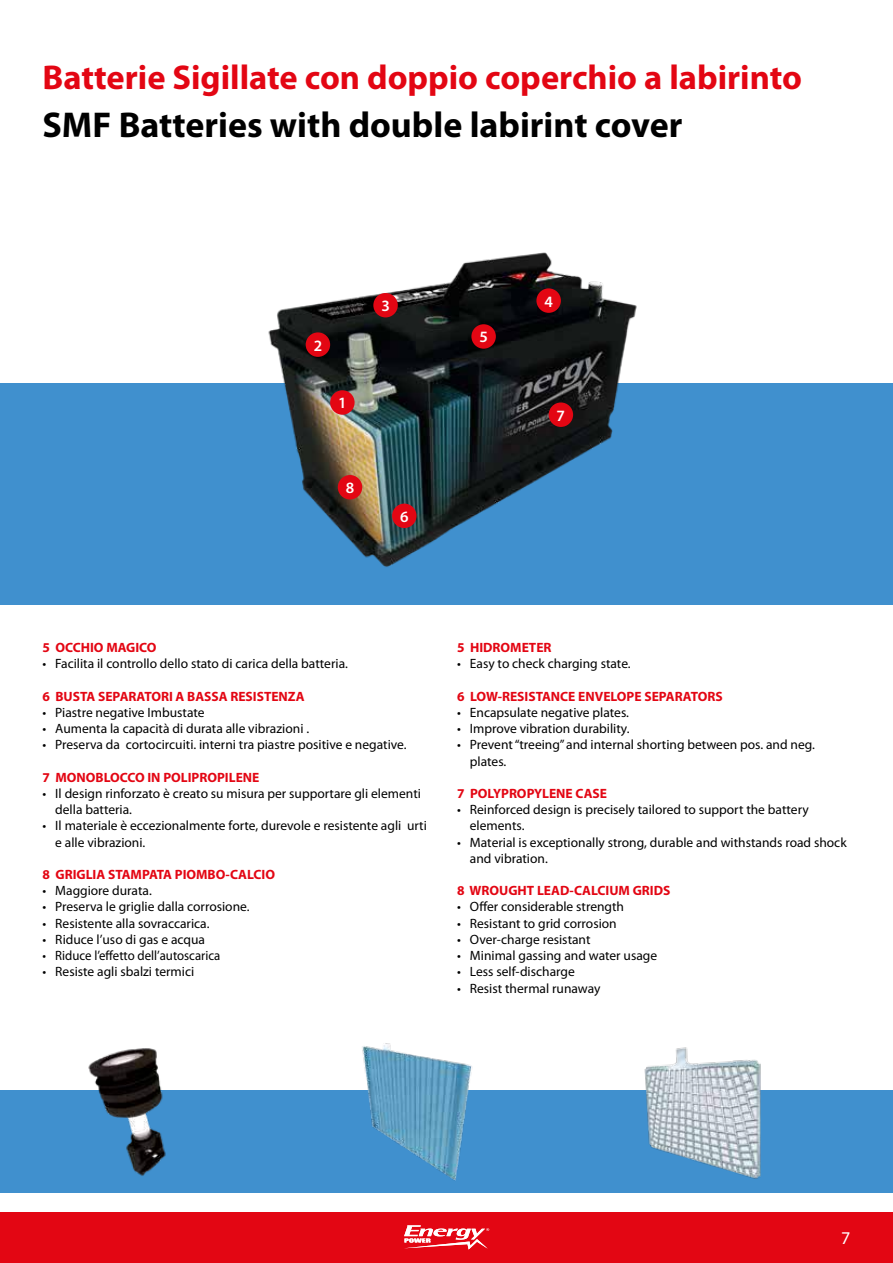
<style>
.page{position:relative;width:893px;height:1263px;background:#fff}
.page>*{position:absolute;margin:0;border:0;box-sizing:border-box;transform-origin:0 0}
.t1{font:700 36px "Myriad Pro";color:#000}
.t2{font:700 34.5px "Myriad Pro";color:#e30613}
.t3{font:18px "Myriad Pro";color:#fff}
.t4{font:600 15.75px "Myriad Pro";color:#fff}
.t5{font:13.5px/16.2px "Myriad Pro";color:#000}
.t6{font:700 13.5px "Myriad Pro";color:#e30613}
.t7{font:13.5px "Myriad Pro";color:#000;scale:.95 1}
</style>
<div class="page">
<div style="left:0;top:1091px;width:893px;height:102px;background:#4090ce"></div>
<div style="left:0;top:383px;width:893px;height:221px;background:#4090ce"></div>
<img style="left:354px;top:1043px;width:128px;height:138px">
<img style="left:85px;top:1048px;width:85px;height:128px">
<img style="left:618px;top:1047px;width:170px;height:132px">
<img style="left:268px;top:252px;width:369px;height:315px">
<div style="left:330px;top:390px;width:25px;height:25px;background:#e30613;border-radius:50%"></div>
<div style="left:306px;top:332px;width:24px;height:25px;background:#e30613;border-radius:50%"></div>
<div style="left:373px;top:293px;width:25px;height:24px;background:#e30613;border-radius:50%"></div>
<div style="left:536px;top:288px;width:25px;height:25px;background:#e30613;border-radius:50%"></div>
<div style="left:471px;top:324px;width:25px;height:25px;background:#e30613;border-radius:50%"></div>
<div style="left:392px;top:504px;width:25px;height:24px;background:#e30613;border-radius:50%"></div>
<div style="left:549px;top:402px;width:24px;height:25px;background:#e30613;border-radius:50%"></div>
<div style="left:338px;top:475px;width:24px;height:24px;background:#e30613;border-radius:50%"></div>
<div style="left:0;top:1212px;width:893px;height:51px;background:#e30613"></div>
<svg style="left:404px;top:1225px;width:85px;height:24px"></svg>
<h2 class="t2" style="left:43px;top:55px;width:761px">Batterie Sigillate con doppio coperchio a labirinto</h2>
<h1 class="t1" style="left:43px;top:101px;width:641px">SMF Batteries with double labirint cover</h1>
<p class="t4" style="left:314px;top:335px;width:10px">2</p>
<p class="t4" style="left:338px;top:393px;width:10px">1</p>
<p class="t4" style="left:346px;top:478px;width:10px">8</p>
<p class="t4" style="left:381px;top:296px;width:10px">3</p>
<p class="t4" style="left:544px;top:291px;width:10px">4</p>
<p class="t4" style="left:479px;top:327px;width:10px">5</p>
<p class="t4" style="left:400px;top:506px;width:10px">6</p>
<p class="t4" style="left:557px;top:405px;width:10px">7</p>
<p class="t6" style="left:43px;top:639px;width:116px">5 OCCHIO MAGICO</p>
<p class="t5" style="left:43px;top:656px;width:307px">• Facilita il controllo dello stato di carica della batteria.</p>
<p class="t6" style="left:43px;top:687px;width:264px">6 BUSTA SEPARATORI A BASSA RESISTENZA</p>
<p class="t5" style="left:43px;top:704px;width:164px">• Piastre negative Imbustate</p>
<p class="t5" style="left:43px;top:720px;width:268px">• Aumenta la capacità di durata alle vibrazioni .</p>
<p class="t5" style="left:43px;top:737px;width:366px">• Preserva da cortocircuiti. interni tra piastre positive e negative.</p>
<p class="t6" style="left:43px;top:768px;width:218px">7 MONOBLOCCO IN POLIPROPILENE</p>
<p class="t5" style="left:55px;top:785px;width:367px;text-indent:-13px">• Il design rinforzato è creato su misura per supportare gli elementi della batteria.</p>
<p class="t5" style="left:55px;top:818px;width:373px;text-indent:-13px">• Il materiale è eccezionalmente forte, durevole e resistente agli urti e alle vibrazioni.</p>
<p class="t6" style="left:43px;top:866px;width:234px">8 GRIGLIA STAMPATA PIOMBO-CALCIO</p>
<p class="t5" style="left:43px;top:882px;width:111px">• Maggiore durata.</p>
<p class="t5" style="left:43px;top:899px;width:209px">• Preserva le griglie dalla corrosione.</p>
<p class="t5" style="left:43px;top:915px;width:169px">• Resistente alla sovraccarica.</p>
<p class="t5" style="left:43px;top:931px;width:164px">• Riduce l’uso di gas e acqua</p>
<p class="t7" style="left:43px;top:947px;width:189px">• Riduce l’effetto dell’autoscarica</p>
<p class="t5" style="left:43px;top:963px;width:153px">• Resiste agli sbalzi termici</p>
<p class="t6" style="left:457px;top:639px;width:96px">5 HIDROMETER</p>
<p class="t5" style="left:457px;top:656px;width:175px">• Easy to check charging state.</p>
<p class="t6" style="left:457px;top:687px;width:267px">6 LOW-RESISTANCE ENVELOPE SEPARATORS</p>
<p class="t5" style="left:457px;top:704px;width:173px">• Encapsulate negative plates.</p>
<p class="t5" style="left:457px;top:720px;width:174px">• Improve vibration durability.</p>
<p class="t5" style="left:470px;top:737px;width:347px;text-indent:-13px">• Prevent “treeing” and internal shorting between pos. and neg. plates.</p>
<p class="t6" style="left:457px;top:785px;width:151px">7 POLYPROPYLENE CASE</p>
<p class="t5" style="left:470px;top:801px;width:340px;text-indent:-13px">• Reinforced design is precisely tailored to support the battery elements.</p>
<p class="t5" style="left:470px;top:834px;width:378px;text-indent:-13px">• Material is exceptionally strong, durable and withstands road shock and vibration.</p>
<p class="t6" style="left:457px;top:882px;width:215px">8 WROUGHT LEAD-CALCIUM GRIDS</p>
<p class="t5" style="left:457px;top:899px;width:168px">• Offer considerable strength</p>
<p class="t5" style="left:457px;top:915px;width:161px">• Resistant to grid corrosion</p>
<p class="t5" style="left:457px;top:931px;width:135px">• Over-charge resistant</p>
<p class="t5" style="left:457px;top:947px;width:202px">• Minimal gassing and water usage</p>
<p class="t5" style="left:457px;top:963px;width:119px">• Less self-discharge</p>
<p class="t5" style="left:457px;top:980px;width:145px">• Resist thermal runaway</p>
<h3 class="t3" style="left:841px;top:1227px;width:11px">7</h3>
</div>
